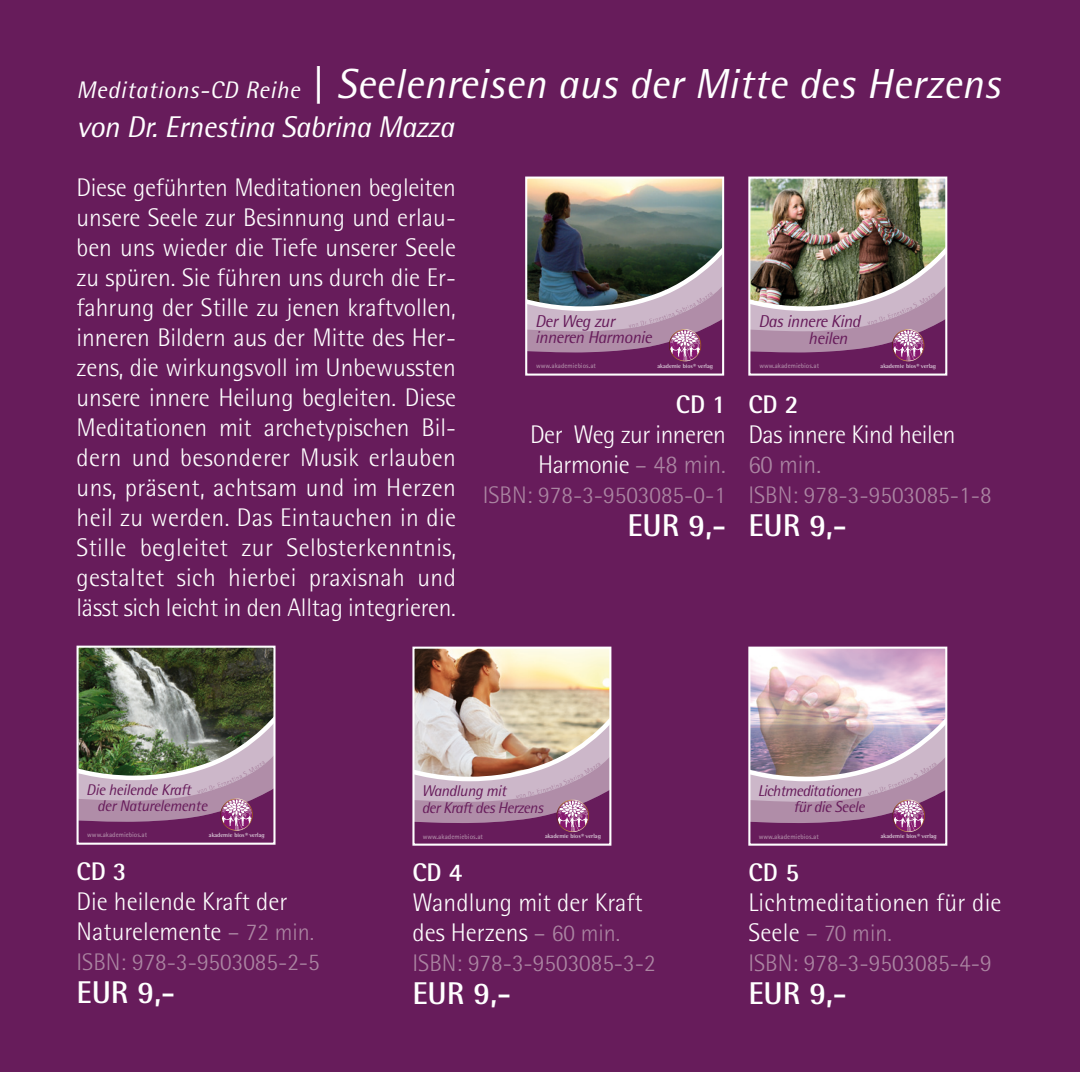
<style>
.page{position:relative;width:1080px;height:1072px;background:#fff}
.page>*{position:absolute;margin:0;border:0;box-sizing:border-box;transform-origin:0 0}
.t1{font:italic 42px "Rotis Semi Sans";letter-spacing:.005em;color:#fff}
.t2{font:700 31.5px "Rotis Semi Sans";color:#fff}
.t3{font:italic 30px "Rotis Semi Sans";letter-spacing:-.015em;color:#fff}
.t4{font:300 25.5px/30px "Rotis Semi Sans";color:#fff}
.t5{font:300 25.5px "Rotis Semi Sans";letter-spacing:-.02em;color:#fff}
.t6{font:700 25.5px "Rotis Semi Sans";color:#fff}
.t7{font:300 25.5px "Rotis Semi Sans";color:#ab85a2}
.t8{font:300 24px "Rotis Semi Sans";color:#ab85a2}
.t9{font:italic 17.1px/16.5px "Rotis Semi Sans";letter-spacing:-.025em;color:#671c5b}
.t10{font:italic 15.6px/16.8px "Rotis Semi Sans";letter-spacing:-.03em;color:#671c5b}
.t11{font:700 6.9px "Rotis Sans Serif";color:#ab86a3}
.t12{font:700 6px "Rotis Semi Serif";letter-spacing:-.01em;color:#e3d8e2}
.s1{font-size:24px}
.s2{color:#ab85a2}
.s3{font-size:24px;color:#ab85a2}
.s4{font-size:25.5px;color:#fff}
.s5{font-size:25.5px}
</style>
<div class="page">
<div style="left:0;top:0;width:1080px;height:1071px;background:#671c5b"></div>
<div style="left:77px;top:645px;width:199px;height:199px;border:2px solid #fff"></div>
<div style="left:748px;top:646px;width:199px;height:199px;border:2px solid #fff"></div>
<div style="left:525px;top:176px;width:199px;height:199px;border:2px solid #fff"></div>
<div style="left:412px;top:646px;width:199px;height:199px;border:2px solid #fff"></div>
<div style="left:748px;top:176px;width:199px;height:199px;border:2px solid #fff"></div>
<img style="left:78px;top:646px;width:196px;height:196px">
<img style="left:749px;top:647px;width:197px;height:196px">
<img style="left:526px;top:178px;width:197px;height:195px">
<img style="left:413px;top:647px;width:197px;height:196px">
<img style="left:750px;top:178px;width:196px;height:195px">
<p class="t1" style="left:77px;top:58px;width:926px"><span class="s1">Meditations-CD Reihe</span> | Seelenreisen aus der Mitte des Herzens</p>
<p class="t3" style="left:77px;top:109px;width:379px">von Dr. Ernestina Sabrina Mazza</p>
<p class="t4" style="left:77px;top:172px;width:381px;text-align:justify">Diese geführten Meditationen begleiten unsere Seele zur Besinnung und erlau&shy;ben uns wieder die Tiefe unserer Seele zu spüren. Sie führen uns durch die Er&shy;fahrung der Stille zu jenen kraftvollen, inneren Bildern aus der Mitte des Her&shy;zens, die wirkungsvoll im Unbewussten unsere innere Heilung begleiten. Diese Meditationen mit archetypischen Bil&shy;dern und besonderer Musik erlauben uns, präsent, achtsam und im Herzen heil zu werden. Das Eintauchen in die Stille begleitet zur Selbsterkenntnis, gestaltet sich hierbei praxisnah und lässt sich leicht in den Alltag integrieren.</p>
<p class="t9" style="left:535px;top:312px;width:118px">Der Weg zur inneren Harmonie</p>
<p class="t11" style="left:536px;top:361px;width:61px">www.akademiebios.at</p>
<p class="t12" style="left:657px;top:362px;width:57px">akademie bios® verlag</p>
<p class="t6" style="left:676px;top:389px;width:52px">CD 1</p>
<p class="t5" style="left:530px;top:420px;width:197px">Der Weg zur inneren</p>
<p class="t5" style="left:538px;top:450px;width:189px">Harmonie <span class="s2">– 48 min.</span></p>
<p class="t8" style="left:483px;top:481px;width:245px">ISBN: 978-3-9503085-0-1</p>
<p class="t2" style="left:627px;top:506px;width:100px">EUR 9,-</p>
<p class="t9" style="left:808px;top:312px;width:54px;text-indent:-50px">Das innere Kind heilen</p>
<p class="t11" style="left:759px;top:361px;width:61px">www.akademiebios.at</p>
<p class="t12" style="left:881px;top:362px;width:57px">akademie bios® verlag</p>
<p class="t6" style="left:748px;top:389px;width:52px">CD 2</p>
<p class="t4" style="left:748px;top:419px;width:209px">Das innere Kind heilen</p>
<p class="t7" style="left:748px;top:450px;width:74px">60 min.</p>
<p class="t8" style="left:748px;top:481px;width:245px">ISBN: 978-3-9503085-1-8</p>
<p class="t2" style="left:748px;top:506px;width:100px">EUR 9,-</p>
<p class="t10" style="left:97px;top:780px;width:112px;text-indent:-11px">Die heilende Kraft der Naturelemente</p>
<p class="t11" style="left:87px;top:830px;width:61px">www.akademiebios.at</p>
<p class="t12" style="left:209px;top:831px;width:57px">akademie bios® verlag</p>
<p class="t6" style="left:77px;top:856px;width:52px">CD 3</p>
<p class="t4" style="left:77px;top:886px;width:239px">Die heilende Kraft der<br>Naturelemente <span class="s2">–</span> <span class="s3">72 min.</span></p>
<p class="t8" style="left:77px;top:948px;width:245px">ISBN: 978-3-9503085-2-5</p>
<p class="t2" style="left:77px;top:973px;width:100px">EUR 9,-</p>
<p class="t10" style="left:422px;top:782px;width:123px">Wandlung mit<br>der Kraft des Herzens</p>
<p class="t11" style="left:423px;top:831px;width:62px">www.akademiebios.at</p>
<p class="t12" style="left:545px;top:832px;width:58px">akademie bios® verlag</p>
<p class="t6" style="left:412px;top:856px;width:52px">CD 4</p>
<p class="t4" style="left:412px;top:886px;width:232px">Wandlung mit der Kraft</p>
<p class="t4" style="left:412px;top:916px;width:209px">des Herzens <span class="s2">–</span> <span class="s3">60 min.</span></p>
<p class="t8" style="left:412px;top:948px;width:245px">ISBN: 978-3-9503085-3-2</p>
<p class="t2" style="left:412px;top:973px;width:100px">EUR 9,-</p>
<p class="t10" style="left:758px;top:781px;width:109px;text-align:right">Lichtmeditationen für die Seele</p>
<p class="t11" style="left:759px;top:831px;width:62px">www.akademiebios.at</p>
<p class="t12" style="left:881px;top:832px;width:58px">akademie bios® verlag</p>
<p class="t6" style="left:748px;top:856px;width:52px">CD 5</p>
<p class="t4" style="left:748px;top:887px;width:255px">Lichtmeditationen für die</p>
<p class="t8" style="left:748px;top:919px;width:145px"><span class="s4">Seele</span> <span class="s5">–</span> 70 min.</p>
<p class="t8" style="left:748px;top:949px;width:245px">ISBN: 978-3-9503085-4-9</p>
<p class="t2" style="left:748px;top:974px;width:100px">EUR 9,-</p>
</div>
